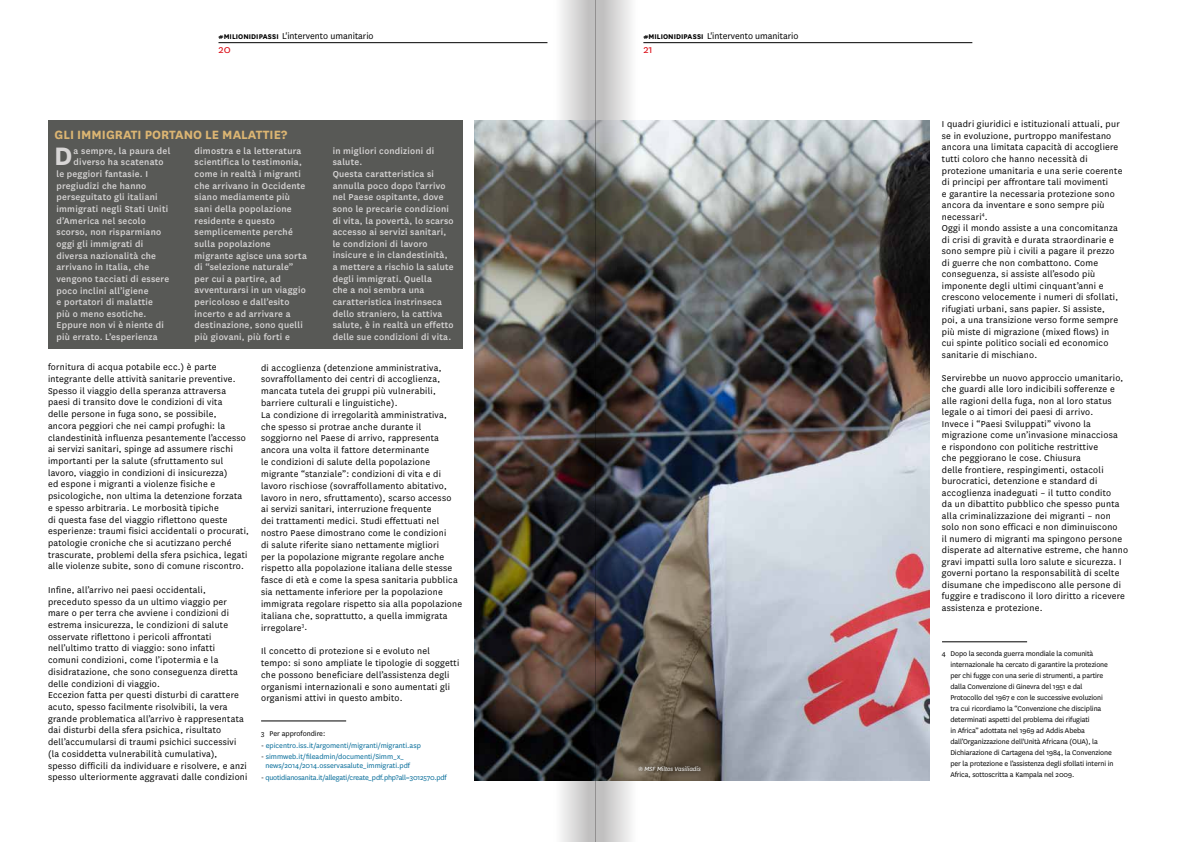
<style>
.page{position:relative;width:1191px;height:842px;background:#fff}
.page>*{position:absolute;margin:0;border:0;box-sizing:border-box;transform-origin:0 0}
.t1{font:700 29.5px "Medecins Sans";color:#d8d6d6}
.t2{font:700 14px "Medecins Sans";color:#dcb572}
.t3{font:12px "Medecins Sans";color:#db0812}
.t4{font:10px/11.5px "Medecins Sans";letter-spacing:.025em;color:#000}
.t5{font:500 10px/11.6px "Medecins Sans";letter-spacing:.025em;color:#d8d6d6}
.t6{font:10px "Medecins Sans";color:#000}
.t7{font:8px/11px "Medecins Sans";letter-spacing:-.01em;color:#000}
.t8{font:8px/9.3px "Medecins Sans";color:#006997}
.t9{font:8px "Medecins Sans";letter-spacing:-.02em;color:#006997}
.t10{font:italic 7px "Medecins Sans";letter-spacing:-.01em;color:#fff}
.s1{font-weight:600;font-size:8px}
.s2{font-weight:700;font-size:8px}
.s3{color:#000}
</style>
<div class="page">
<hr style="left:643px;top:42px;width:329px;height:1px;background:#000">
<hr style="left:218px;top:42px;width:329px;height:1px;background:#000">
<div style="left:48px;top:120px;width:414px;height:229px;background:#585956"></div>
<img style="left:474px;top:120px;width:456px;height:660px">
<img style="left:595px;top:0;width:43px;height:842px">
<img style="left:553px;top:0;width:42px;height:842px">
<hr style="left:261px;top:721px;width:85px;height:1px;background:#000">
<hr style="left:942px;top:641px;width:85px;height:1px;background:#000">
<svg style="left:633px;top:761px;width:72px;height:15px"></svg>
<p class="t6" style="left:218px;top:29px;width:157px"><span class="s1">#</span><span class="s2">MILIONIDIPASSI</span> L'intervento umanitario</p>
<p class="t3" style="left:218px;top:41px;width:14px">20</p>
<p class="t6" style="left:643px;top:29px;width:157px"><span class="s1">#</span><span class="s2">MILIONIDIPASSI</span> L'intervento umanitario</p>
<p class="t3" style="left:643px;top:41px;width:11px">21</p>
<h2 class="t2" style="left:55px;top:125px;width:234px">GLI IMMIGRATI PORTANO LE MALATTIE?</h2>
<p class="t4" style="left:942px;top:118px;width:182px">I quadri giuridici e istituzionali attuali, pur se in evoluzione, purtroppo manifestano ancora una limitata capacità di accogliere tutti coloro che hanno necessità di protezione umanitaria e una serie coerente di principi per affrontare tali movimenti<br>e garantire la necessaria protezione sono ancora da inventare e sono sempre più necessari<sup>4</sup>.<br>Oggi il mondo assiste a una concomitanza di crisi di gravità e durata straordinarie e sono sempre più i civili a pagare il prezzo di guerre che non combattono. Come conseguenza, si assiste all’esodo più imponente degli ultimi cinquant’anni e crescono velocemente i numeri di sfollati, rifugiati urbani, sans papier. Si assiste, poi, a una transizione verso forme sempre più miste di migrazione (mixed flows) in cui spinte politico sociali ed economico sanitarie di mischiano.</p>
<p class="t4" style="left:942px;top:371px;width:188px">Servirebbe un nuovo approccio umanitario, che guardi alle loro indicibili sofferenze e alle ragioni della fuga, non al loro status legale o ai timori dei paesi di arrivo.<br>Invece i “Paesi Sviluppati” vivono la migrazione come un’invasione minacciosa<br>e rispondono con politiche restrittive<br>che peggiorano le cose. Chiusura<br>delle frontiere, respingimenti, ostacoli burocratici, detenzione e standard di accoglienza inadeguati – il tutto condito<br>da un dibattito pubblico che spesso punta alla criminalizzazione dei migranti – non solo non sono efficaci e non diminuiscono<br>il numero di migranti ma spingono persone disperate ad alternative estreme, che hanno gravi impatti sulla loro salute e sicurezza. I governi portano la responsabilità di scelte disumane che impediscono alle persone di fuggire e tradiscono il loro diritto a ricevere assistenza e protezione.</p>
<p class="t7" style="left:950px;top:648px;width:165px;text-indent:-9px">4 Dopo la seconda guerra mondiale la comunità internazionale ha cercato di garantire la protezione per chi fugge con una serie di strumenti, a partire dalla Convenzione di Ginevra del 1951 e dal Protocollo del 1967 e con le successive evoluzioni tra cui ricordiamo la “Convenzione che disciplina determinati aspetti del problema dei rifugiati<br>in Africa” adottata nel 1969 ad Addis Abeba dall’Organizzazione dell'Unità Africana (OUA), la Dichiarazione di Cartagena del 1984, la Convenzione per la protezione e l’assistenza degli sfollati interni in Africa, sottoscritta a Kampala nel 2009.</p>
<p class="t5" style="left:195px;top:144px;width:114px">dimostra e la letteratura scientifica lo testimonia, come in realtà i migranti che arrivano in Occidente siano mediamente più sani della popolazione residente e questo semplicemente perché sulla popolazione migrante agisce una sorta di “selezione naturale” per cui a partire, ad avventurarsi in un viaggio pericoloso e dall’esito incerto e ad arrivare a destinazione, sono quelli più giovani, più forti e</p>
<p class="t5" style="left:333px;top:144px;width:123px">in migliori condizioni di salute.<br>Questa caratteristica si annulla poco dopo l’arrivo nel Paese ospitante, dove sono le precarie condizioni di vita, la povertà, lo scarso accesso ai servizi sanitari, le condizioni di lavoro insicure e in clandestinità, a mettere a rischio la salute degli immigrati. Quella<br>che a noi sembra una caratteristica instrinseca dello straniero, la cattiva salute, è in realtà un effetto delle sue condizioni di vita.</p>
<h1 class="t1" style="left:54px;top:135px;width:20px">D</h1>
<p class="t5" style="left:74px;top:144px;width:98px">a sempre, la paura del</p>
<p class="t5" style="left:74px;top:156px;width:91px">diverso ha scatenato</p>
<p class="t5" style="left:57px;top:168px;width:93px">le peggiori fantasie. I</p>
<p class="t5" style="left:57px;top:179px;width:91px">pregiudizi che hanno</p>
<p class="t5" style="left:57px;top:191px;width:103px">perseguitato gli italiani</p>
<p class="t5" style="left:57px;top:202px;width:113px">immigrati negli Stati Uniti</p>
<p class="t5" style="left:57px;top:214px;width:91px">d’America nel secolo</p>
<p class="t5" style="left:57px;top:226px;width:106px">scorso, non risparmiano</p>
<p class="t5" style="left:57px;top:237px;width:88px">oggi gli immigrati di</p>
<p class="t5" style="left:57px;top:249px;width:101px">diversa nazionalità che</p>
<p class="t5" style="left:57px;top:261px;width:94px">arrivano in Italia, che</p>
<p class="t5" style="left:57px;top:272px;width:114px">vengono tacciati di essere</p>
<p class="t5" style="left:57px;top:284px;width:93px">poco inclini all’igiene</p>
<p class="t5" style="left:57px;top:296px;width:98px">e portatori di malattie</p>
<p class="t5" style="left:57px;top:307px;width:91px">più o meno esotiche.</p>
<p class="t5" style="left:57px;top:319px;width:109px">Eppure non vi è niente di</p>
<p class="t5" style="left:57px;top:331px;width:103px">più errato. L’esperienza</p>
<p class="t4" style="left:48px;top:361px;width:203px">fornitura di acqua potabile ecc.) è parte integrante delle attività sanitarie preventive.<br>Spesso il viaggio della speranza attraversa paesi di transito dove le condizioni di vita<br>delle persone in fuga sono, se possibile,<br>ancora peggiori che nei campi profughi: la clandestinità influenza pesantemente l’accesso ai servizi sanitari, spinge ad assumere rischi importanti per la salute (sfruttamento sul lavoro, viaggio in condizioni di insicurezza)<br>ed espone i migranti a violenze fisiche e psicologiche, non ultima la detenzione forzata e spesso arbitraria. Le morbosità tipiche<br>di questa fase del viaggio riflettono queste esperienze: traumi fisici accidentali o procurati, patologie croniche che si acutizzano perché trascurate, problemi della sfera psichica, legati alle violenze subite, sono di comune riscontro.</p>
<p class="t4" style="left:48px;top:583px;width:201px">Infine, all’arrivo nei paesi occidentali, preceduto spesso da un ultimo viaggio per mare o per terra che avviene i condizioni di estrema insicurezza, le condizioni di salute osservate riflettono i pericoli affrontati nell’ultimo tratto di viaggio: sono infatti comuni condizioni, come l’ipotermia e la disidratazione, che sono conseguenza diretta delle condizioni di viaggio.<br>Eccezion fatta per questi disturbi di carattere acuto, spesso facilmente risolvibili, la vera grande problematica all’arrivo è rappresentata dai disturbi della sfera psichica, risultato dell’accumularsi di traumi psichici successivi (la cosiddetta vulnerabilità cumulativa), spesso difficili da individuare e risolvere, e anzi spesso ulteriormente aggravati dalle condizioni</p>
<p class="t4" style="left:261px;top:361px;width:203px;line-height:11.8px">di accoglienza (detenzione amministrativa, sovraffollamento dei centri di accoglienza, mancata tutela dei gruppi più vulnerabili, barriere culturali e linguistiche).<br>La condizione di irregolarità amministrativa, che spesso si protrae anche durante il soggiorno nel Paese di arrivo, rappresenta ancora una volta il fattore determinante<br>le condizioni di salute della popolazione migrante “stanziale”: condizioni di vita e di lavoro rischiose (sovraffollamento abitativo, lavoro in nero, sfruttamento), scarso accesso<br>ai servizi sanitari, interruzione frequente<br>dei trattamenti medici. Studi effettuati nel nostro Paese dimostrano come le condizioni<br>di salute riferite siano nettamente migliori<br>per la popolazione migrante regolare anche rispetto alla popolazione italiana delle stesse fasce di età e come la spesa sanitaria pubblica sia nettamente inferiore per la popolazione immigrata regolare rispetto sia alla popolazione italiana che, soprattutto, a quella immigrata irregolare<sup>3</sup>.</p>
<p class="t4" style="left:261px;top:645px;width:200px;line-height:11.8px">Il concetto di protezione si e evoluto nel tempo: si sono ampliate le tipologie di soggetti che possono beneficiare dell’assistenza degli organismi internazionali e sono aumentati gli organismi attivi in questo ambito.</p>
<p class="t7" style="left:261px;top:728px;width:66px">3 Per approfondire:</p>
<p class="t8" style="left:261px;top:740px;width:161px"><span class="s3">-</span> epicentro.iss.it/argomenti/migranti/migranti.asp</p>
<p class="t8" style="left:265px;top:751px;width:146px;text-indent:-4px"><span class="s3">-</span> simmweb.it/fileadmin/documenti/Simm_x_ news/2014/2014.osservasalute_immigrati.pdf</p>
<p class="t9" style="left:261px;top:772px;width:187px"><span class="s3">-</span> quotidianosanita.it/allegati/create_pdf.php?all=3012570.pdf</p>
<p class="t10" style="left:638px;top:764px;width:64px">® MSF Miltos Vasiliadis</p>
</div>
